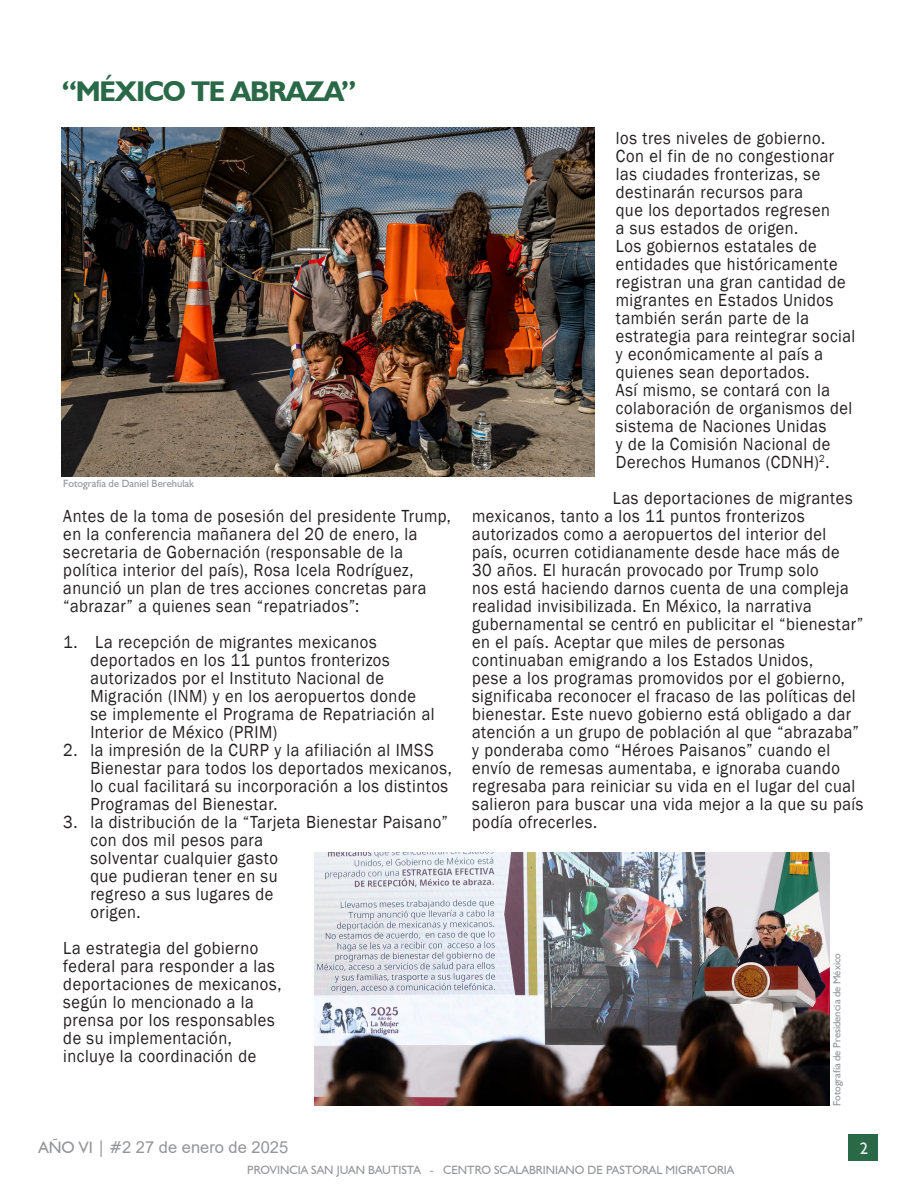
<style>
.page{position:relative;width:915px;height:1191px;background:#fff}
.page>*{position:absolute;margin:0;border:0;box-sizing:border-box;transform-origin:0 0}
.t1{font:700 28.5px "Humanist 521 BT";letter-spacing:-.04em;color:#296948}
.Body_Text{font:18px/18px "Franklin Gothic";letter-spacing:.03em;color:#231f20;scale:.91 1}
.Body_Text-2{font:16.5px "Arial";color:#939598}
.Body_Text-3{font:16.5px "Humanist 521 BT";color:#efeff0}
.Body_Text-4{font:12px "Humanist 521 BT";color:#939598}
.Body_Text-5{font:10.5px "Humanist 521 BT";color:#939598}
.s1{font-family:"Humanist 521 BT"}
</style>
<div class="page">
<div style="left:848px;top:1134px;width:29px;height:27px;background:#296948"></div>
<img style="left:62px;top:128px;width:532px;height:348px">
<img style="left:315px;top:853px;width:514px;height:253px">
<h4 class="t1" style="left:62px;top:73px;width:296px">“MÉXICO TE ABRAZA”</h4>
<p class="Body_Text-5" style="left:63px;top:477px;width:132px">Fotografía de Daniel Berehulak</p>
<p class="Body_Text" style="left:63px;top:507px;width:427px">Antes de la toma de posesión del presidente Trump, en la conferencia mañanera del 20 de enero, la secretaria de Gobernación (responsable de la política interior del país), Rosa Icela Rodríguez, anunció un plan de tres acciones concretas para “abrazar” a quienes sean “repatriados”:</p>
<p class="Body_Text" style="left:90px;top:633px;width:379px;text-indent:-27px">1. La recepción de migrantes mexicanos deportados en los 11 puntos fronterizos autorizados por el Instituto Nacional de Migración (INM) y en los aeropuertos donde se implemente el Programa de Repatriación al Interior de México (PRIM)</p>
<p class="Body_Text" style="left:90px;top:741px;width:398px;text-indent:-27px">2. la impresión de la CURP y la afiliación al IMSS Bienestar para todos los deportados mexicanos, lo cual facilitará su incorporación a los distintos Programas del Bienestar.</p>
<p class="Body_Text" style="left:90px;top:813px;width:394px;text-indent:-27px">3. la distribución de la “Tarjeta Bienestar Paisano” con dos mil pesos para<br>solventar cualquier gasto<br>que pudieran tener en su<br>regreso a sus lugares de<br>origen.</p>
<p class="Body_Text" style="left:63px;top:939px;width:241px">La estrategia del gobierno federal para responder a las deportaciones de mexicanos, según lo mencionado a la prensa por los responsables de su implementación, incluye la coordinación de</p>
<p class="Body_Text-2" style="left:38px;top:1135px;width:251px"><span class="s1">AÑO VI | #</span>2 27 de enero de 2025</p>
<p class="Body_Text" style="left:615px;top:129px;width:264px">los tres niveles de gobierno.<br>Con el fin de no congestionar las ciudades fronterizas, se destinarán recursos para<br>que los deportados regresen<br>a sus estados de origen.<br>Los gobiernos estatales de entidades que históricamente registran una gran cantidad de migrantes en Estados Unidos también serán parte de la estrategia para reintegrar social y económicamente al país a quienes sean deportados.<br>Así mismo, se contará con la colaboración de organismos del sistema de Naciones Unidas<br>y de la Comisión Nacional de<br>Derechos Humanos (CDNH)<sup>2</sup>.</p>
<p class="Body_Text" style="left:472px;top:489px;width:431px;text-indent:141px">Las deportaciones de migrantes mexicanos, tanto a los 11 puntos fronterizos autorizados como a aeropuertos del interior del país, ocurren cotidianamente desde hace más de 30 años. El huracán provocado por Trump solo<br>nos está haciendo darnos cuenta de una compleja realidad invisibilizada. En México, la narrativa gubernamental se centró en publicitar el “bienestar” en el país. Aceptar que miles de personas continuaban emigrando a los Estados Unidos,<br>pese a los programas promovidos por el gobierno, significaba reconocer el fracaso de las políticas del bienestar. Este nuevo gobierno está obligado a dar atención a un grupo de población al que “abrazaba” y ponderaba como “Héroes Paisanos” cuando el envío de remesas aumentaba, e ignoraba cuando regresaba para reiniciar su vida en el lugar del cual salieron para buscar una vida mejor a la que su país podía ofrecerles.</p>
<p class="Body_Text-5" style="left:830px;top:1106px;width:155px;rotate:-90deg">Fotografía de Presidencia de México</p>
<p class="Body_Text-3" style="left:859px;top:1138px;width:10px">2</p>
<p class="Body_Text-4" style="left:247px;top:1162px;width:488px">PROVINCIA SAN JUAN BAUTISTA - CENTRO SCALABRINIANO DE PASTORAL MIGRATORIA</p>
</div>
